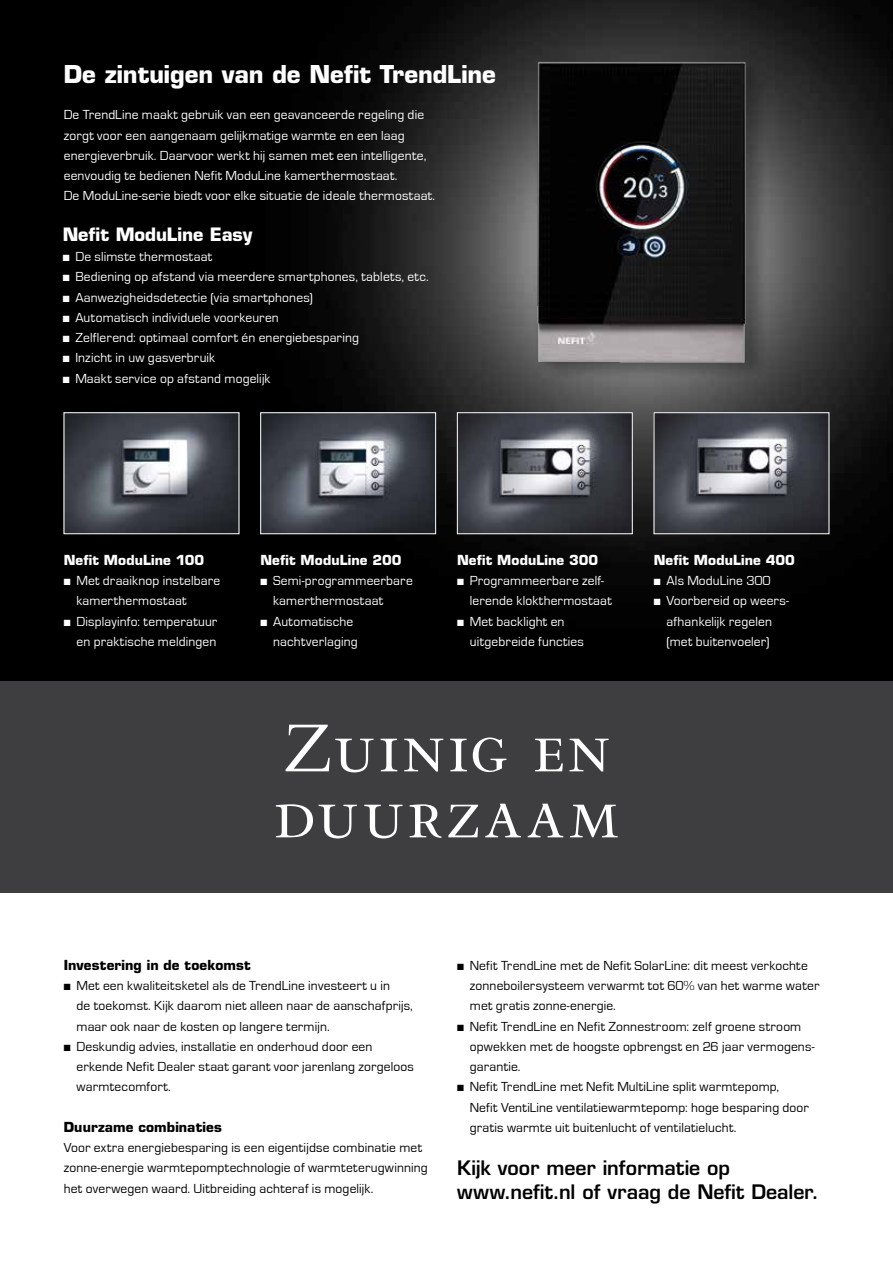
<style>
.page{position:relative;width:893px;height:1263px;background:#fff}
.page>*{position:absolute;margin:0;border:0;box-sizing:border-box;transform-origin:0 0}
.t1{font:75px/66px "Bembo SC";letter-spacing:.04em;color:#fff}
.t2{font:700 24px "Eurostile";letter-spacing:-.005em;color:#fff}
.t3{font:600 19.5px/24px "Eurostile";color:#000}
.t4{font:700 18px "Eurostile";letter-spacing:-.005em;color:#fff}
.t5{font:13.5px/20.2px "Eurostile";letter-spacing:.01em;color:#fff}
.t6{font:13.5px/20.2px "Eurostile";letter-spacing:.01em;color:#000}
.t7{font:700 13.5px "Eurostile";letter-spacing:.005em;color:#fff}
.t8{font:700 13.5px "Eurostile";letter-spacing:.01em;color:#000}
</style>
<div class="page">
<div style="left:0;top:680px;width:893px;height:213px;background:#3e3d40"></div>
<div style="left:0;top:0;width:893px;height:680px;background:#000"></div>
<img style="left:196px;top:0;width:697px;height:561px">
<img style="left:466px;top:43px;width:354px;height:339px">
<img style="left:66px;top:414px;width:171px;height:118px">
<div style="left:64px;top:412px;width:175px;height:122px;border:1px solid #fff"></div>
<img style="left:262px;top:414px;width:172px;height:118px">
<div style="left:260px;top:412px;width:176px;height:122px;border:1px solid #fff"></div>
<img style="left:459px;top:414px;width:171px;height:118px">
<div style="left:457px;top:412px;width:175px;height:122px;border:1px solid #fff"></div>
<img style="left:656px;top:414px;width:171px;height:118px">
<div style="left:654px;top:412px;width:175px;height:122px;border:1px solid #fff"></div>
<h2 class="t2" style="left:64px;top:59px;width:434px">De zintuigen van de Nefit TrendLine</h2>
<p class="t5" style="left:64px;top:105px;width:373px">De TrendLine maakt gebruik van een geavanceerde regeling die zorgt voor een aangenaam gelijkmatige warmte en een laag energieverbruik. Daarvoor werkt hij samen met een intelligente, eenvoudig te bedienen Nefit ModuLine kamerthermostaat.<br>De ModuLine-serie biedt voor elke situatie de ideale thermostaat.</p>
<h3 class="t4" style="left:63px;top:223px;width:191px">Nefit ModuLine Easy</h3>
<p class="t5" style="left:63px;top:247px;width:151px">■ De slimste thermostaat</p>
<p class="t5" style="left:63px;top:267px;width:367px">■ Bediening op afstand via meerdere smartphones, tablets, etc.</p>
<p class="t5" style="left:63px;top:287px;width:252px">■ Aanwezigheidsdetectie (via smartphones)</p>
<p class="t5" style="left:63px;top:307px;width:218px">■ Automatisch individuele voorkeuren</p>
<p class="t5" style="left:63px;top:328px;width:298px">■ Zelflerend: optimaal comfort én energiebesparing</p>
<p class="t5" style="left:63px;top:348px;width:154px">■ Inzicht in uw gasverbruik</p>
<p class="t5" style="left:63px;top:368px;width:209px">■ Maakt service op afstand mogelijk</p>
<p class="t7" style="left:64px;top:551px;width:142px">Nefit ModuLine 100</p>
<p class="t5" style="left:77px;top:571px;width:145px;text-indent:-13px">■ Met draaiknop instelbare kamerthermostaat</p>
<p class="t5" style="left:64px;top:611px;width:155px;text-align:right">■ Displayinfo: temperatuur en praktische meldingen</p>
<p class="t7" style="left:260px;top:551px;width:143px">Nefit ModuLine 200</p>
<p class="t5" style="left:273px;top:571px;width:141px;text-indent:-13px">■ Semi-programmeerbare kamerthermostaat</p>
<p class="t5" style="left:273px;top:611px;width:86px;text-indent:-13px">■ Automatische nachtverlaging</p>
<p class="t7" style="left:457px;top:551px;width:143px">Nefit ModuLine 300</p>
<p class="t5" style="left:470px;top:571px;width:143px;text-indent:-13px">■ Programmeerbare zelf&shy;lerende klokthermostaat</p>
<p class="t5" style="left:470px;top:611px;width:116px;text-indent:-13px">■ Met backlight en uitgebreide functies</p>
<h1 class="t1" style="left:274px;top:715px;width:347px">Zuinig en duurzaam</h1>
<p class="t7" style="left:654px;top:551px;width:143px">Nefit ModuLine 400</p>
<p class="t5" style="left:654px;top:571px;width:118px">■ Als ModuLine 300</p>
<p class="t5" style="left:654px;top:591px;width:137px;text-align:center">■ Voorbereid op weers&shy;afhankelijk regelen<br>(met buitenvoeler)</p>
<p class="t8" style="left:64px;top:956px;width:188px">Investering in de toekomst</p>
<p class="t6" style="left:77px;top:976px;width:338px;text-indent:-13px">■ Met een kwaliteitsketel als de TrendLine investeert u in<br>de toekomst. Kijk daarom niet alleen naar de aanschafprijs, maar ook naar de kosten op langere termijn.</p>
<p class="t6" style="left:77px;top:1036px;width:339px;text-indent:-13px">■ Deskundig advies, installatie en onderhoud door een erkende Nefit Dealer staat garant voor jarenlang zorgeloos warmtecomfort.</p>
<p class="t8" style="left:64px;top:1118px;width:160px">Duurzame combinaties</p>
<p class="t6" style="left:64px;top:1138px;width:365px">Voor extra energiebesparing is een eigentijdse combinatie met zonne-energie warmtepomptechnologie of warmteterugwinning het overwegen waard. Uitbreiding achteraf is mogelijk.</p>
<p class="t6" style="left:470px;top:955px;width:351px;text-indent:-13px">■ Nefit TrendLine met de Nefit SolarLine: dit meest verkochte zonneboilersysteem verwarmt tot 60% van het warme water met gratis zonne-energie.</p>
<p class="t6" style="left:470px;top:1016px;width:346px;text-indent:-13px">■ Nefit TrendLine en Nefit Zonnestroom: zelf groene stroom opwekken met de hoogste opbrengst en 26 jaar vermogens&shy;garantie.</p>
<p class="t6" style="left:470px;top:1077px;width:341px;text-indent:-13px">■ Nefit TrendLine met Nefit MultiLine split warmtepomp,<br>Nefit VentiLine ventilatiewarmtepomp: hoge besparing door gratis warmte uit buitenlucht of ventilatielucht.</p>
<h3 class="t3" style="left:457px;top:1156px;width:363px">Kijk voor meer informatie op www.nefit.nl of vraag de Nefit Dealer.</h3>
</div>
